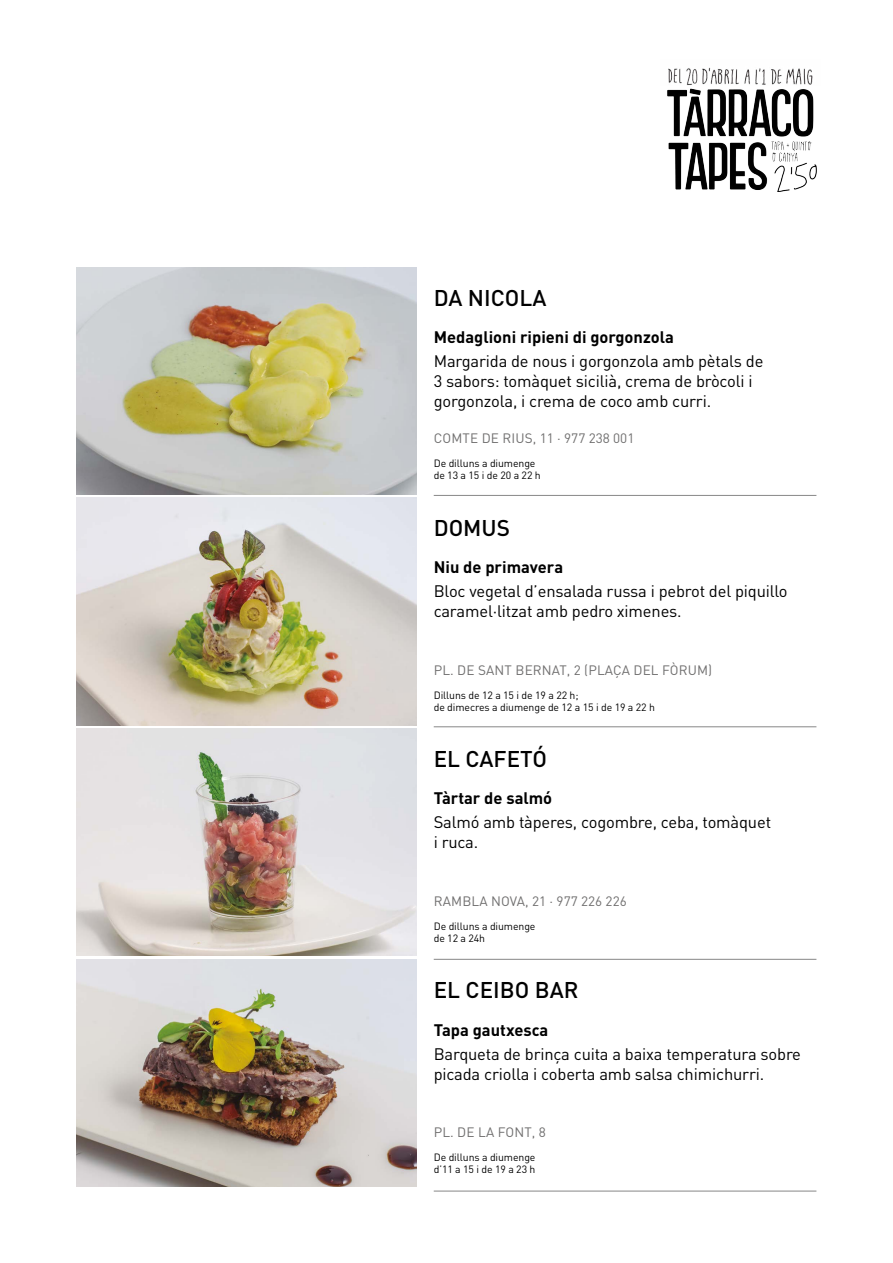
<style>
.page{position:relative;width:893px;height:1263px;background:#fff}
.page>*{position:absolute;margin:0;border:0;box-sizing:border-box;transform-origin:0 0}
.t1{font:500 22.5px "DINOT";color:#000}
.t2{font:16.5px/19.8px "DINOT";letter-spacing:-.01em;color:#000}
.t3{font:700 16.5px "DINOT";color:#000}
.t4{font:13.5px "DINOT";letter-spacing:.01em;color:#706f6f}
.t5{font:10.5px/12px "DINOT";letter-spacing:-.01em;color:#000}
</style>
<div class="page">
<img style="left:667px;top:88px;width:150px;height:104px">
<img style="left:668px;top:67px;width:145px;height:18px">
<hr style="left:434px;top:495px;width:382px;height:1px;background:#878787">
<hr style="left:434px;top:726px;width:382px;height:1px;background:#878787">
<hr style="left:434px;top:959px;width:382px;height:1px;background:#878787">
<hr style="left:434px;top:1191px;width:382px;height:1px;background:#878787">
<img style="left:77px;top:267px;width:340px;height:227px">
<img style="left:77px;top:498px;width:340px;height:227px">
<img style="left:77px;top:729px;width:340px;height:226px">
<img style="left:77px;top:959px;width:340px;height:227px">
<h1 class="t1" style="left:434px;top:283px;width:114px">DA NICOLA</h1>
<p class="t3" style="left:434px;top:326px;width:242px">Medaglioni ripieni di gorgonzola</p>
<p class="t2" style="left:434px;top:351px;width:331px">Margarida de nous i gorgonzola amb pètals de<br>3 sabors: tomàquet sicilià, crema de bròcoli i gorgonzola, i crema de coco amb curri.</p>
<p class="t4" style="left:434px;top:429px;width:202px">COMTE DE RIUS, 11 · 977 238 001</p>
<p class="t5" style="left:434px;top:456px;width:109px">De dilluns a diumenge de 13 a 15 i de 20 a 22 h</p>
<h1 class="t1" style="left:434px;top:512px;width:78px">DOMUS</h1>
<p class="t3" style="left:434px;top:556px;width:131px">Niu de primavera</p>
<p class="t2" style="left:434px;top:581px;width:355px">Bloc vegetal d’ensalada russa i pebrot del piquillo caramel·litzat amb pedro ximenes.</p>
<p class="t4" style="left:434px;top:661px;width:280px">PL. DE SANT BERNAT, 2 (PLAÇA DEL FÒRUM)</p>
<p class="t5" style="left:434px;top:688px;width:223px">Dilluns de 12 a 15 i de 19 a 22 h;<br>de dimecres a diumenge de 12 a 15 i de 19 a 22 h</p>
<h1 class="t1" style="left:434px;top:743px;width:115px">EL CAFETÓ</h1>
<p class="t3" style="left:434px;top:787px;width:120px">Tàrtar de salmó</p>
<p class="t2" style="left:434px;top:811px;width:339px">Salmó amb tàperes, cogombre, ceba, tomàquet i ruca.</p>
<p class="t4" style="left:434px;top:891px;width:194px">RAMBLA NOVA, 21 · 977 226 226</p>
<p class="t5" style="left:434px;top:919px;width:103px">De dilluns a diumenge de 12 a 24h</p>
<h1 class="t1" style="left:434px;top:975px;width:146px">EL CEIBO BAR</h1>
<p class="t3" style="left:434px;top:1018px;width:116px">Tapa gautxesca</p>
<p class="t2" style="left:434px;top:1043px;width:369px">Barqueta de brinça cuita a baixa temperatura sobre picada criolla i coberta amb salsa chimichurri.</p>
<p class="t4" style="left:434px;top:1122px;width:114px">PL. DE LA FONT, 8</p>
<p class="t5" style="left:434px;top:1150px;width:103px">De dilluns a diumenge d’11 a 15 i de 19 a 23 h</p>
</div>
